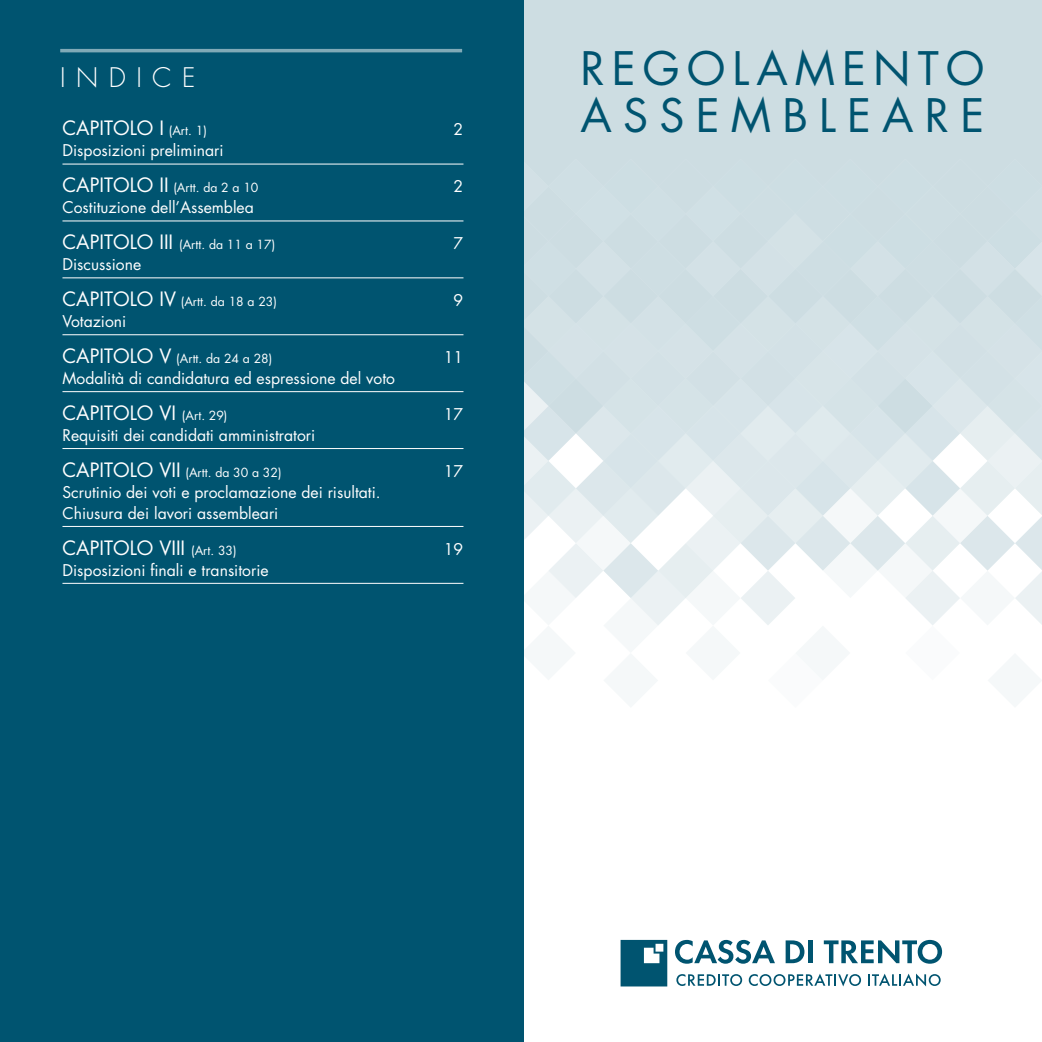
<style>
.page{position:relative;width:1042px;height:1042px;background:#fff}
.page>*{position:absolute;margin:0;border:0;box-sizing:border-box;transform-origin:0 0}
.t1{font:44.98px/47.2px "Futura";letter-spacing:.205em;color:#005470}
.t2{font:300 26.25px "Futura";letter-spacing:.4em;color:#fff}
.t3{font:19.25px "Futura";color:#fff}
.t4{font:15.75px/21px "Futura";color:#fff}
.t5{font:12.25px "Futura";color:#fff}
.s1{font-size:12.25px}
.s2{font-size:19.25px}
</style>
<div class="page">
<div style="left:523px;top:0;width:519px;height:159px;background:#cddde2"></div>
<svg style="left:675px;top:940px;width:100px;height:23px"></svg>
<svg style="left:785px;top:940px;width:19px;height:23px"></svg>
<div style="left:808px;top:940px;width:5px;height:23px;background:#005470"></div>
<svg style="left:824px;top:940px;width:118px;height:23px"></svg>
<svg style="left:676px;top:974px;width:66px;height:12px"></svg>
<svg style="left:749px;top:974px;width:112px;height:12px"></svg>
<svg style="left:868px;top:973px;width:72px;height:13px"></svg>
<svg style="left:620px;top:940px;width:47px;height:46px;background:#226b83"></svg>
<svg style="left:523px;top:159px;width:519px;height:549px"></svg>
<div style="left:0;top:0;width:523px;height:1042px;background:#005470"></div>
<hr style="left:60px;top:49px;width:402px;height:3px;background:#80aab7">
<hr style="left:62px;top:164px;width:401px;height:1px;background:#fff">
<hr style="left:62px;top:221px;width:401px;height:1px;background:#fff">
<hr style="left:62px;top:277px;width:401px;height:1px;background:#fff">
<hr style="left:62px;top:334px;width:401px;height:1px;background:#fff">
<hr style="left:62px;top:391px;width:401px;height:1px;background:#fff">
<hr style="left:62px;top:448px;width:401px;height:1px;background:#fff">
<hr style="left:62px;top:526px;width:401px;height:1px;background:#fff">
<hr style="left:62px;top:583px;width:401px;height:1px;background:#fff">
<h2 class="t2" style="left:60px;top:61px;width:137px">INDICE</h2>
<p class="t3" style="left:62px;top:115px;width:146px">CAPITOLO I <span class="s1">(Art. 1)</span></p>
<p class="t4" style="left:454px;top:119px;width:11px">2</p>
<p class="t4" style="left:62px;top:140px;width:163px">Disposizioni preliminari</p>
<p class="t5" style="left:62px;top:179px;width:197px"><span class="s2">CAPITOLO II</span> (Artt. da 2 a 10</p>
<p class="t4" style="left:454px;top:176px;width:11px">2</p>
<p class="t4" style="left:62px;top:197px;width:193px">Costituzione dell’Assemblea</p>
<p class="t5" style="left:62px;top:236px;width:214px"><span class="s2">CAPITOLO III</span> (Artt. da 11 a 17)</p>
<p class="t4" style="left:454px;top:233px;width:11px">7</p>
<p class="t4" style="left:62px;top:254px;width:80px">Discussione</p>
<p class="t5" style="left:62px;top:293px;width:216px"><span class="s2">CAPITOLO IV</span> (Artt. da 18 a 23)</p>
<p class="t4" style="left:454px;top:290px;width:11px">9</p>
<p class="t4" style="left:62px;top:310px;width:65px">Votazioni</p>
<p class="t5" style="left:62px;top:350px;width:211px"><span class="s2">CAPITOLO V</span> (Artt. da 24 a 28)</p>
<p class="t4" style="left:444px;top:346px;width:21px">11</p>
<p class="t4" style="left:62px;top:367px;width:334px">Modalità di candidatura ed espressione del voto</p>
<p class="t3" style="left:62px;top:399px;width:166px">CAPITOLO VI <span class="s1">(Art. 29)</span></p>
<p class="t4" style="left:444px;top:403px;width:21px">17</p>
<p class="t4" style="left:62px;top:424px;width:254px">Requisiti dei candidati amministratori</p>
<p class="t5" style="left:62px;top:464px;width:221px"><span class="s2">CAPITOLO VII</span> (Artt. da 30 a 32)</p>
<p class="t4" style="left:444px;top:460px;width:21px">17</p>
<p class="t4" style="left:62px;top:481px;width:320px">Scrutinio dei voti e proclamazione dei risultati.<br>Chiusura dei lavori assembleari</p>
<p class="t3" style="left:62px;top:534px;width:176px">CAPITOLO VIII <span class="s1">(Art. 33)</span></p>
<p class="t4" style="left:444px;top:538px;width:21px">19</p>
<p class="t4" style="left:62px;top:559px;width:208px">Disposizioni finali e transitorie</p>
<h1 class="t1" style="left:580px;top:44px;width:405px">REGOLAMENTO<br>ASSEMBLEARE</h1>
</div>
